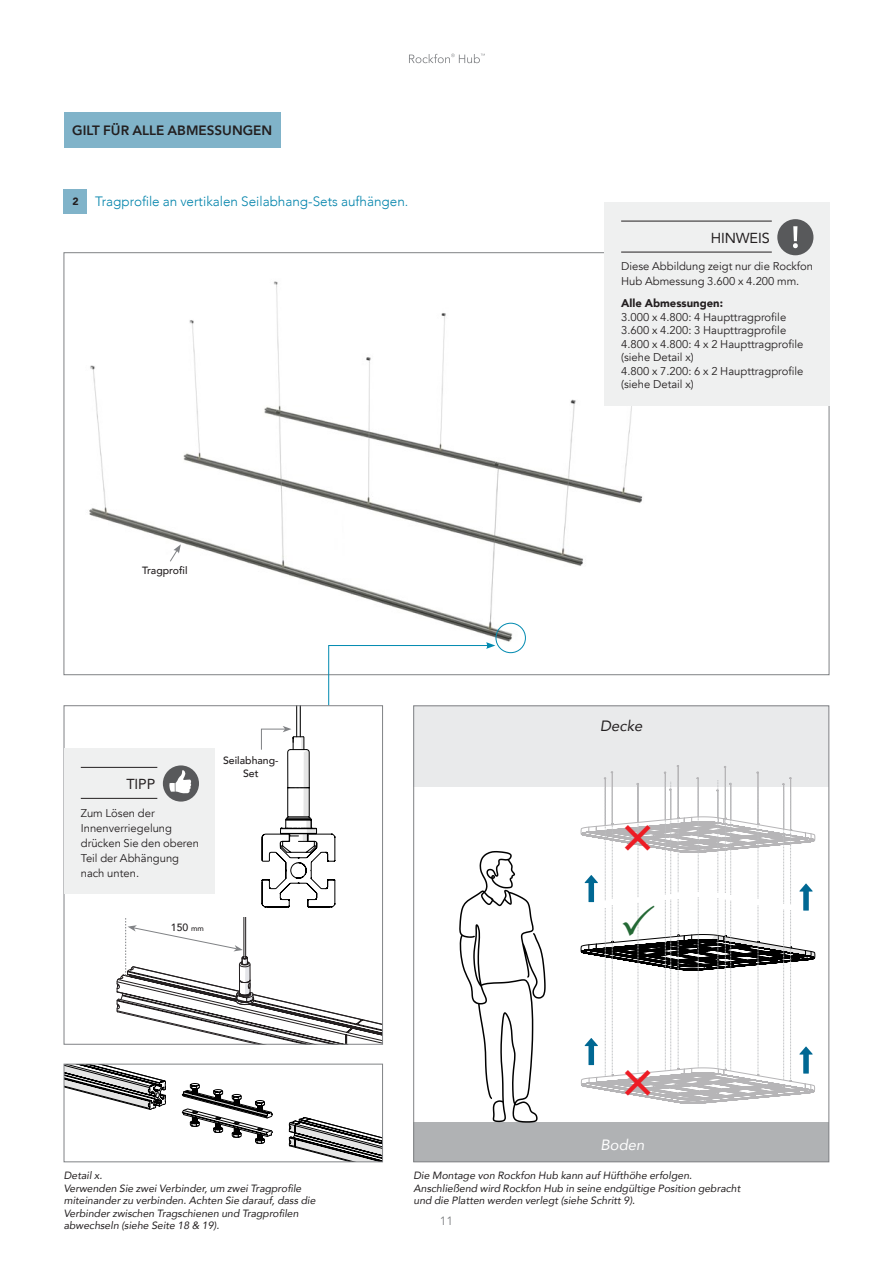
<style>
.page{position:relative;width:893px;height:1263px;background:#fff}
.page>*{position:absolute;margin:0;border:0;box-sizing:border-box;transform-origin:0 0}
.t1{font:italic 14.85px "Avenir";color:#fff}
.t2{font:italic 14.85px "Avenir";color:#231f20}
.t3{font:14.4px "Avenir";letter-spacing:-.01em;color:#231f20}
.t4{font:300 13.5px "Avenir";color:#0083ab}
.t5{font:800 13.5px "Avenir";color:#231f20}
.t6{font:12px "Avenir";color:#808285}
.t7{font:11.25px/15px "Avenir";color:#231f20}
.t8{font:900 11.25px "Avenir";color:#231f20}
.t9{font:italic 10.5px/12.6px "Avenir";color:#231f20}
.t10{font:500 10.5px/12.6px "Avenir";color:#231f20;text-align:center}
.s1{font-weight:900;font-size:10.5px;color:#231f20}
.s2{font-size:7.5px}
</style>
<div class="page">
<svg style="left:409px;top:54px;width:76px;height:9px"></svg>
<div style="left:64px;top:189px;width:23px;height:25px;background:#80b3c9"></div>
<img style="left:90px;top:281px;width:565px;height:285px">
<div style="left:414px;top:706px;width:415px;height:81px;background:#e9eaeb"></div>
<div style="left:414px;top:1123px;width:415px;height:39px;background:#b0b2b4"></div>
<div style="left:64px;top:113px;width:217px;height:35px;background:#80b3c9"></div>
<div style="left:604px;top:202px;width:225px;height:203px;background:#eff0f0"></div>
<hr style="left:621px;top:221px;width:151px;height:1px;background:#231f20">
<hr style="left:621px;top:252px;width:151px;height:1px;background:#231f20">
<div style="left:777px;top:219px;width:36px;height:36px;background:#58595b;border-radius:50%"></div>
<svg style="left:793px;top:226px;width:5px;height:22px"></svg>
<svg style="left:64px;top:378px;width:482px;height:784px"></svg>
<svg style="left:581px;top:765px;width:235px;height:338px"></svg>
<p class="t5" style="left:72px;top:120px;width:201px">GILT FÜR ALLE ABMESSUNGEN</p>
<p class="t4" style="left:72px;top:193px;width:337px"><span class="s1">2</span> Tragprofile an vertikalen Seilabhang-Sets aufhängen.</p>
<p class="t10" style="left:142px;top:564px;width:47px">Tragprofil</p>
<h2 class="t3" style="left:126px;top:772px;width:30px">TIPP</h2>
<p class="t7" style="left:81px;top:805px;width:120px">Zum Lösen der<br>Innenverriegelung drücken Sie den oberen<br>Teil der Abhängung nach unten.</p>
<p class="t10" style="left:171px;top:920px;width:35px">150 <span class="s2">mm</span></p>
<p class="t10" style="left:223px;top:754px;width:57px">Seilabhang-<br>Set</p>
<h2 class="t3" style="left:711px;top:226px;width:60px">HINWEIS</h2>
<p class="t7" style="left:621px;top:259px;width:193px">Diese Abbildung zeigt nur die Rockfon<br>Hub Abmessung 3.600 x 4.200 mm.</p>
<p class="t8" style="left:621px;top:294px;width:103px">Alle Abmessungen:</p>
<p class="t7" style="left:621px;top:310px;width:184px;line-height:13.5px">3.000 x 4.800: 4 Haupttragprofile<br>3.600 x 4.200: 3 Haupttragprofile<br>4.800 x 4.800: 4 x 2 Haupttragprofile (siehe Detail x)<br>4.800 x 7.200: 6 x 2 Haupttragprofile (siehe Detail x)</p>
<h1 class="t2" style="left:600px;top:717px;width:44px">Decke</h1>
<h1 class="t1" style="left:600px;top:1135px;width:45px">Boden</h1>
<p class="t9" style="left:64px;top:1169px;width:253px">Detail x.<br>Verwenden Sie zwei Verbinder, um zwei Tragprofile miteinander zu verbinden. Achten Sie darauf, dass die Verbinder zwischen Tragschienen und Tragprofilen abwechseln (siehe Seite 18 &amp; 19).</p>
<p class="t9" style="left:414px;top:1169px;width:328px">Die Montage von Rockfon Hub kann auf Hüfthöhe erfolgen.<br>Anschließend wird Rockfon Hub in seine endgültige Position gebracht und die Platten werden verlegt (siehe Schritt 9).</p>
<p class="t6" style="left:440px;top:1213px;width:15px">11</p>
</div>
